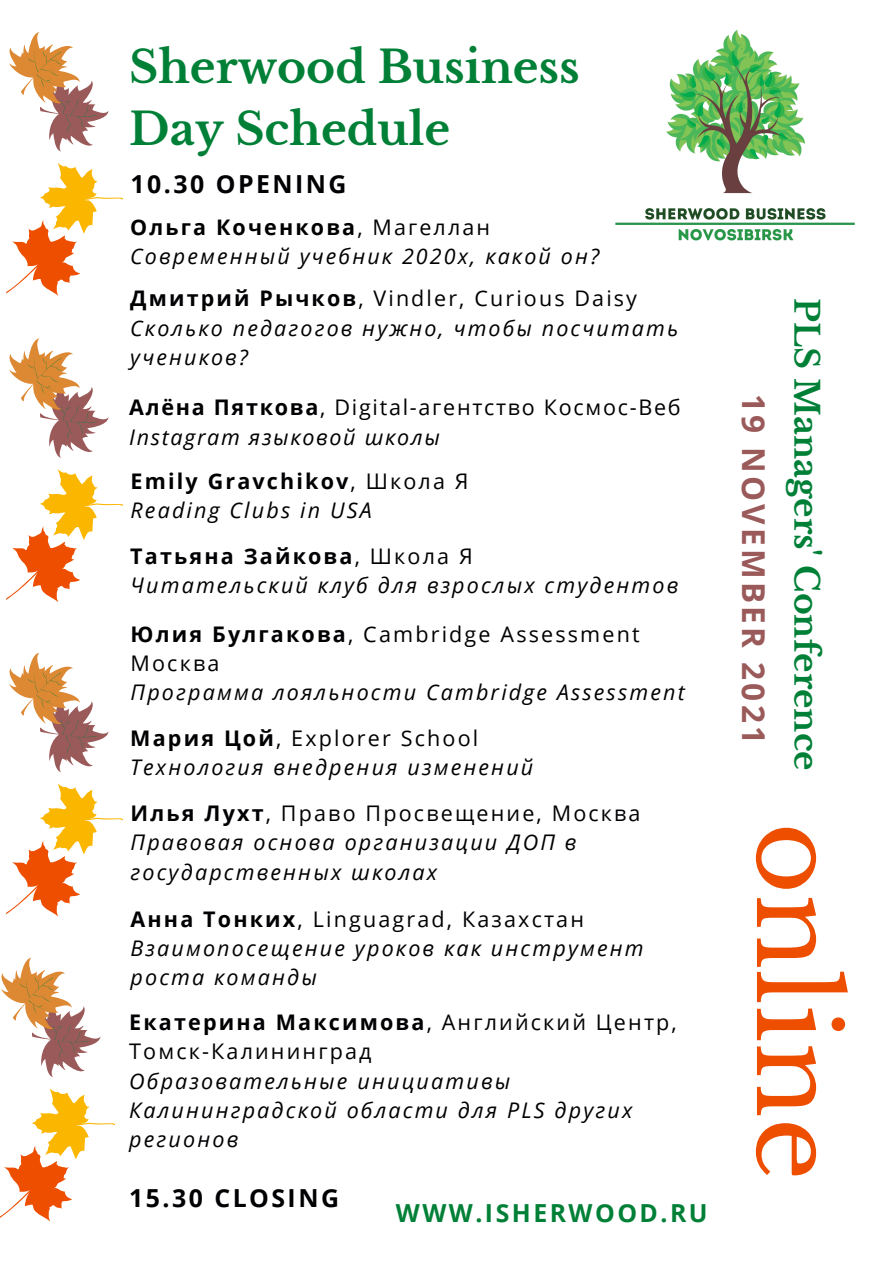
<style>
.page{position:relative;width:894px;height:1264px;background:#fff}
.page>*{position:absolute;margin:0;border:0;box-sizing:border-box;transform-origin:0 0}
.t1{font:109.35px "Libre Baskerville";color:#ed4e00}
.t2{font:700 44.1px/61.7px "Libre Baskerville";color:#008037}
.t3{font:700 33.15px "Libre Baskerville";color:#008037}
.t4{font:700 31.5px "Open Sans";letter-spacing:.1em;color:#9b5a5a}
.t5{font:700 24.9px "Open Sans";letter-spacing:.1em;color:#010103}
.t6{font:700 24.9px "Open Sans";letter-spacing:.1em;color:#008037}
.t7{font:italic 21.45px/29.2px "Open Sans";letter-spacing:.1em;color:#010103}
.t8{font:21.45px/29.2px "Open Sans";letter-spacing:.1em;color:#010103}
.t9{font:21.45px/29.2px "Open Sans";letter-spacing:.08em;color:#010103}
.t10{font:700 21.45px "Open Sans";letter-spacing:.1em;color:#010103}
.t11{font:italic 21.45px "Open Sans";letter-spacing:.1em;color:#000}
.t12{font:700 21.45px "Open Sans";letter-spacing:.1em;color:#000}
.s1{font-weight:400}
.s2{font-weight:700}
.s3{font-style:italic}
.s4{font-weight:700;font-style:normal}
.s5{font-style:normal}
</style>
<div class="page">
<img style="left:615px;top:29px;width:240px;height:212px">
<svg style="left:5px;top:338px;width:119px;height:264px"></svg>
<svg style="left:5px;top:32px;width:119px;height:264px"></svg>
<svg style="left:6px;top:653px;width:117px;height:264px"></svg>
<svg style="left:0;top:957px;width:115px;height:265px"></svg>
<p class="t2" style="left:129px;top:37px;width:452px">Sherwood Business<br>Day Schedule</p>
<p class="t5" style="left:130px;top:167px;width:217px">10.30 OPENING</p>
<p class="t12" style="left:130px;top:212px;width:361px">Ольга Коченкова<span class="s1">, Магеллан</span></p>
<p class="t11" style="left:130px;top:241px;width:470px">Современный учебник 2020х, какой он?</p>
<p class="t8" style="left:130px;top:283px;width:508px"><span class="s2">Дмитрий Рычков</span>, Vindler, Curious Daisy</p>
<p class="t7" style="left:130px;top:312px;width:549px">Сколько педагогов нужно, чтобы посчитать учеников?</p>
<p class="t9" style="left:129px;top:392px;width:553px"><span class="s2">Алёна Пяткова</span>, Digital-агентство Космос-Веб<br><span class="s3">Instagram языковой школы</span></p>
<p class="t10" style="left:130px;top:465px;width:339px">Emily Gravchikov<span class="s1">, Школа Я</span></p>
<p class="t7" style="left:130px;top:495px;width:243px">Reading Clubs in USA</p>
<p class="t10" style="left:130px;top:541px;width:344px">Татьяна Зайкова<span class="s1">, Школа Я</span></p>
<p class="t7" style="left:130px;top:570px;width:549px">Читательский клуб для взрослых студентов</p>
<p class="t8" style="left:130px;top:619px;width:510px"><span class="s2">Юлия Булгакова</span>, Cambridge Assessment<br>Москва</p>
<p class="t7" style="left:130px;top:677px;width:555px">Программа лояльности Cambridge Assessment</p>
<p class="t8" style="left:130px;top:723px;width:349px"><span class="s2">Мария Цой</span>, Explorer School</p>
<p class="t7" style="left:130px;top:752px;width:404px">Технология внедрения изменений</p>
<p class="t7" style="left:130px;top:798px;width:511px"><span class="s4">Илья Лухт</span><span class="s5">, Право Просвещение, Москва<br></span>Правовая основа организации ДОП в государственных школах</p>
<p class="t7" style="left:130px;top:903px;width:514px"><span class="s4">Анна Тонких</span><span class="s5">, Linguagrad, Казахстан<br></span>Взаимопосещение уроков как инструмент роста команды</p>
<p class="t8" style="left:129px;top:1007px;width:549px"><span class="s2">Екатерина Максимова</span>, Английский Центр,<br>Томск-Калининград</p>
<p class="t7" style="left:129px;top:1065px;width:504px">Образовательные инициативы<br>Калининградской области для PLS других регионов</p>
<p class="t5" style="left:129px;top:1180px;width:211px">15.30 CLOSING</p>
<p class="t6" style="left:396px;top:1195px;width:313px">WWW.ISHERWOOD.RU</p>
<p class="t4" style="left:775px;top:394px;width:351px;rotate:90deg">19 NOVEMBER 2021</p>
<p class="t3" style="left:826px;top:298px;width:474px;rotate:90deg">PLS Managers' Conference</p>
<p class="t1" style="left:862px;top:822px;width:359px;rotate:90deg">online</p>
</div>
